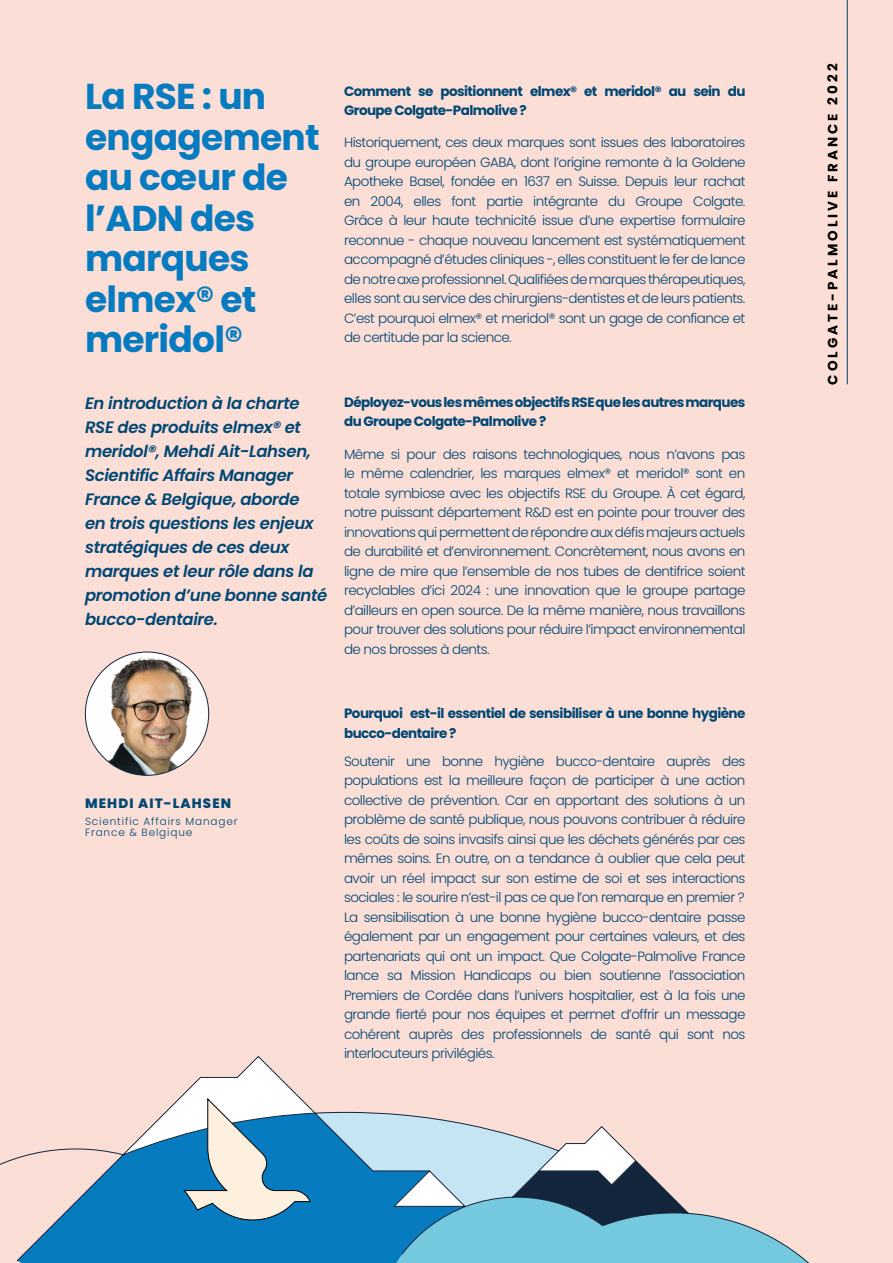
<style>
.page{position:relative;width:893px;height:1263px;background:#fbded6}
.page>*{position:absolute;margin:0;border:0;box-sizing:border-box;transform-origin:0 0}
.t1{font:700 36px/40.5px "Poppins";letter-spacing:-.02em;color:#077bc0}
.t2{font:italic 600 16.5px/24px "Poppins";letter-spacing:-.02em;color:#004774}
.t3{font:300 13.5px/19.5px "Poppins";letter-spacing:-.04em;color:#004774;text-align:justify}
.t4{font:700 13.5px/19.5px "Poppins";letter-spacing:-.04em;color:#004774}
.t5{font:700 13.5px "Poppins";letter-spacing:.22em;color:#000}
.t6{font:800 13.5px "Poppins";letter-spacing:.08em;color:#004774}
.t7{font:300 10.5px/11.7px "Poppins";letter-spacing:.08em;color:#004774}
</style>
<div class="page">
<svg style="left:0;top:1148px;width:123px;height:115px"></svg>
<svg style="left:123px;top:1056px;width:686px;height:207px"></svg>
<img style="left:85px;top:652px;width:124px;height:123px;border-radius:62px">
<hr style="left:847px;top:0;width:1px;height:384px;background:#004774">
<h1 class="t1" style="left:85px;top:76px;width:236px">La RSE : un engagement au cœur de l’ADN des marques elmex® et meridol®</h1>
<p class="t4" style="left:344px;top:81px;width:403px">Comment se positionnent elmex® et meridol® au sein du<br>Groupe Colgate-Palmolive ?</p>
<p class="t3" style="left:344px;top:133px;width:403px">Historiquement, ces deux marques sont issues des laboratoires du groupe européen GABA, dont l’origine remonte à la Goldene Apotheke Basel, fondée en 1637 en Suisse. Depuis leur rachat en 2004, elles font partie intégrante du Groupe Colgate.<br>Grâce à leur haute technicité issue d’une expertise formulaire reconnue - chaque nouveau lancement est systématiquement accompagné d’études cliniques -, elles constituent le fer de lance de notre axe professionnel. Qualifiées de marques thérapeutiques, elles sont au service des chirurgiens-dentistes et de leurs patients.<br>C’est pourquoi elmex® et meridol® sont un gage de confiance et de certitude par la science.</p>
<p class="t2" style="left:85px;top:391px;width:244px">En introduction à la charte<br>RSE des produits elmex® et meridol®, Mehdi Ait-Lahsen,<br>Scientific Affairs Manager<br>France &amp; Belgique, aborde<br>en trois questions les enjeux stratégiques de ces deux marques et leur rôle dans la promotion d’une bonne santé bucco-dentaire.</p>
<p class="t4" style="left:344px;top:392px;width:403px">Déployez-vous les mêmes objectifs RSE que les autres marques du Groupe Colgate-Palmolive ?</p>
<p class="t3" style="left:344px;top:444px;width:403px">Même si pour des raisons technologiques, nous n’avons pas le même calendrier, les marques elmex® et meridol® sont en totale symbiose avec les objectifs RSE du Groupe. À cet égard, notre puissant département R&amp;D est en pointe pour trouver des innovations qui permettent de répondre aux défis majeurs actuels de durabilité et d’environnement. Concrètement, nous avons en ligne de mire que l’ensemble de nos tubes de dentifrice soient recyclables d’ici 2024 : une innovation que le groupe partage d’ailleurs en open source. De la même manière, nous travaillons pour trouver des solutions pour réduire l’impact environnemental de nos brosses à dents.</p>
<p class="t6" style="left:85px;top:796px;width:148px">MEHDI AIT-LAHSEN</p>
<p class="t7" style="left:85px;top:815px;width:154px">Scientific Affairs Manager<br>France &amp; Belgique</p>
<p class="t4" style="left:344px;top:704px;width:403px">Pourquoi est-il essentiel de sensibiliser à une bonne hygiène bucco-dentaire ?</p>
<p class="t3" style="left:344px;top:751px;width:403px">Soutenir une bonne hygiène bucco-dentaire auprès des populations est la meilleure façon de participer à une action collective de prévention. Car en apportant des solutions à un problème de santé publique, nous pouvons contribuer à réduire les coûts de soins invasifs ainsi que les déchets générés par ces mêmes soins. En outre, on a tendance à oublier que cela peut avoir un réel impact sur son estime de soi et ses interactions sociales : le sourire n’est-il pas ce que l’on remarque en premier ?<br>La sensibilisation à une bonne hygiène bucco-dentaire passe également par un engagement pour certaines valeurs, et des partenariats qui ont un impact. Que Colgate-Palmolive France lance sa Mission Handicaps ou bien soutienne l’association Premiers de Cordée dans l’univers hospitalier, est à la fois une grande fierté pour nos équipes et permet d’offrir un message cohérent auprès des professionnels de santé qui sont nos interlocuteurs privilégiés.</p>
<p class="t5" style="left:825px;top:385px;width:322px;rotate:-90deg">COLGATE-PALMOLIVE FRANCE 2022</p>
</div>
